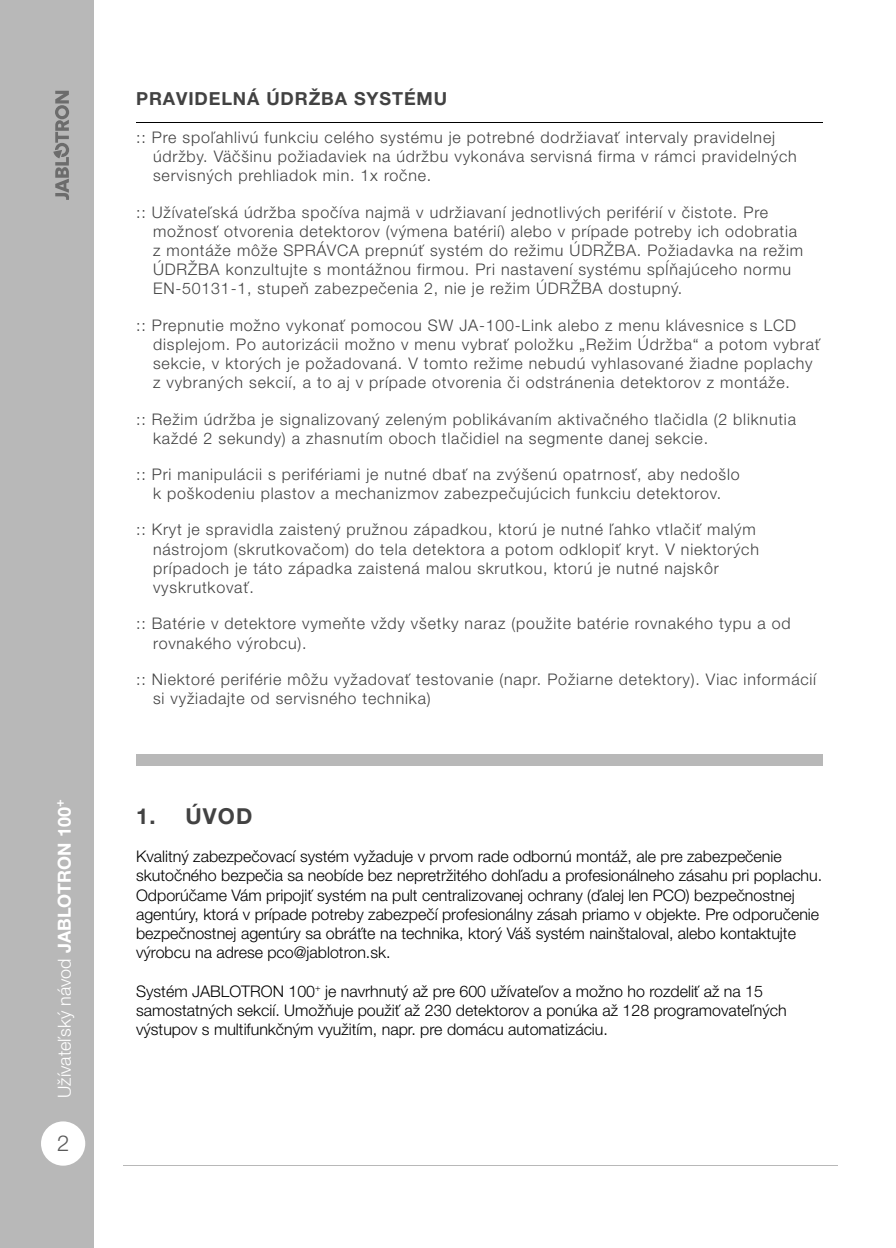
<style>
.page{position:relative;width:896px;height:1248px;background:#fff}
.page>*{position:absolute;margin:0;border:0;box-sizing:border-box;transform-origin:0 0}
.t1{font:700 22px "Helvetica Neue LT Pro";color:#424242}
.t2{font:300 22px "Helvetica Neue LT Pro";color:#595959}
.t3{font:300 18px "Helvetica Neue LT Pro";color:#fff}
.t4{font:700 18px "Helvetica Neue LT Pro";letter-spacing:.05em;color:#424242}
.t5{font:300 16px/19.2px "Helvetica Neue LT Pro";letter-spacing:.05em;color:#424242}
.t6{font:300 16px/19.2px "Helvetica Neue LT Pro";color:#000}
.s1{font-weight:700}
</style>
<div class="page">
<div style="left:0;top:0;width:94px;height:1247px;background:#b8b8b8"></div>
<svg style="left:53px;top:91px;width:16px;height:109px"></svg>
<div style="left:41px;top:1121px;width:44px;height:44px;background:#fff;border-radius:50%"></div>
<div style="left:136px;top:754px;width:686px;height:12px;background:#b8b8b8"></div>
<p class="t3" style="left:58px;top:1097px;width:300px;rotate:-90deg">Užívateľský návod <span class="s1">JABLOTRON 100</span><sup>+</sup></p>
<h1 class="t2" style="left:57px;top:1135px;width:14px">2</h1>
<p class="t4" style="left:136px;top:92px;width:312px">PRAVIDELNÁ ÚDRŽBA SYSTÉMU</p>
<p class="t5" style="left:153px;top:130px;width:645px;text-indent:-17px">:: Pre spoľahlivú funkciu celého systému je potrebné dodržiavať intervaly pravidelnej údržby. Väčšinu požiadaviek na údržbu vykonáva servisná firma v rámci pravidelných servisných prehliadok min. 1x ročne.</p>
<p class="t5" style="left:153px;top:204px;width:651px;text-indent:-17px">:: Užívateľská údržba spočíva najmä v udržiavaní jednotlivých periférií v čistote. Pre možnosť otvorenia detektorov (výmena batérií) alebo v prípade potreby ich odobratia z montáže môže SPRÁVCA prepnúť systém do režimu ÚDRŽBA. Požiadavka na režim ÚDRŽBA konzultujte s montážnou firmou. Pri nastavení systému spĺňajúceho normu EN-50131-1, stupeň zabezpečenia 2, nie je režim ÚDRŽBA dostupný.</p>
<p class="t5" style="left:153px;top:317px;width:668px;text-indent:-17px">:: Prepnutie možno vykonať pomocou SW JA-100-Link alebo z menu klávesnice s LCD displejom. Po autorizácii možno v menu vybrať položku „Režim Údržba“ a potom vybrať sekcie, v ktorých je požadovaná. V tomto režime nebudú vyhlasované žiadne poplachy z vybraných sekcií, a to aj v prípade otvorenia či odstránenia detektorov z montáže.</p>
<p class="t5" style="left:153px;top:411px;width:644px;text-indent:-17px">:: Režim údržba je signalizovaný zeleným poblikávaním aktivačného tlačidla (2 bliknutia každé 2 sekundy) a zhasnutím oboch tlačidiel na segmente danej sekcie.</p>
<p class="t5" style="left:136px;top:466px;width:605px;text-align:center">:: Pri manipulácii s perifériami je nutné dbať na zvýšenú opatrnosť, aby nedošlo k poškodeniu plastov a mechanizmov zabezpečujúcich funkciu detektorov.</p>
<p class="t5" style="left:153px;top:522px;width:607px;text-indent:-17px">:: Kryt je spravidla zaistený pružnou západkou, ktorú je nutné ľahko vtlačiť malým nástrojom (skrutkovačom) do tela detektora a potom odklopiť kryt. V niektorých prípadoch je táto západka zaistená malou skrutkou, ktorú je nutné najskôr vyskrutkovať.</p>
<p class="t5" style="left:153px;top:616px;width:639px;text-indent:-17px">:: Batérie v detektore vymeňte vždy všetky naraz (použite batérie rovnakého typu a od rovnakého výrobcu).</p>
<p class="t5" style="left:153px;top:671px;width:664px;text-indent:-17px">:: Niektoré periférie môžu vyžadovať testovanie (napr. Požiarne detektory). Viac informácií si vyžiadajte od servisného technika)</p>
<h1 class="t1" style="left:136px;top:808px;width:118px">1. ÚVOD</h1>
<p class="t6" style="left:136px;top:848px;width:687px">Kvalitný zabezpečovací systém vyžaduje v prvom rade odbornú montáž, ale pre zabezpečenie skutočného bezpečia sa neobíde bez nepretržitého dohľadu a profesionálneho zásahu pri poplachu.<br>Odporúčame Vám pripojiť systém na pult centralizovanej ochrany (ďalej len PCO) bezpečnostnej agentúry, ktorá v prípade potreby zabezpečí profesionálny zásah priamo v objekte. Pre odporučenie bezpečnostnej agentúry sa obráťte na technika, ktorý Váš systém nainštaloval, alebo kontaktujte výrobcu na adrese pco@jablotron.sk.</p>
<p class="t6" style="left:136px;top:983px;width:652px">Systém JABLOTRON 100<sup>+</sup> je navrhnutý až pre 600 užívateľov a možno ho rozdeliť až na 15 samostatných sekcií. Umožňuje použiť až 230 detektorov a ponúka až 128 programovateľných výstupov s multifunkčným využitím, napr. pre domácu automatizáciu.</p>
</div>
